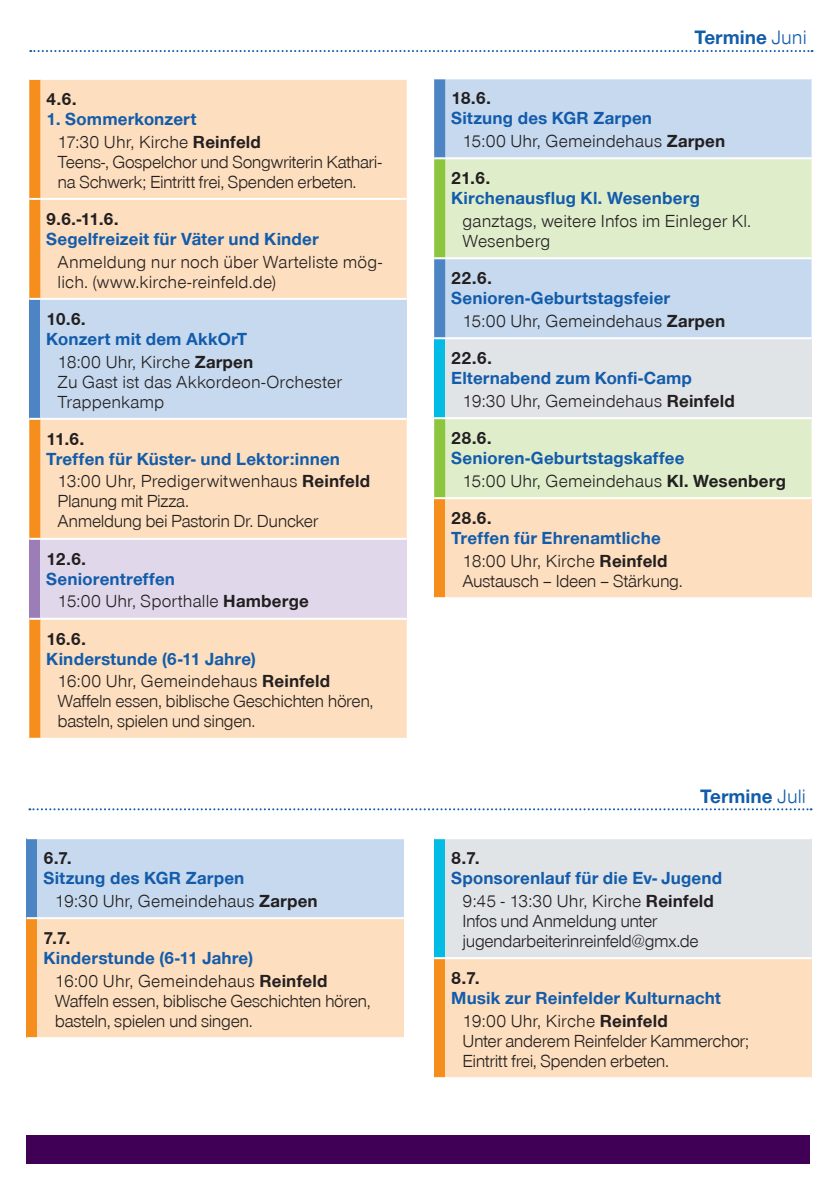
<style>
.page{position:relative;width:840px;height:1191px;background:#fff}
.page>*{position:absolute;margin:0;border:0;box-sizing:border-box;transform-origin:0 0}
.t1{font:700 20px "Nordkirchen Font";color:#135cab}
.t2{font:700 18px/22.8px "Nordkirchen Font";letter-spacing:.01em;color:#135cab}
.t3{font:18px/20px "Nordkirchen Font";letter-spacing:-.02em;color:#231f20}
.t4{font:18px/20px "Nordkirchen Font";letter-spacing:.01em;color:#231f20}
.t5{font:700 18px "Nordkirchen Font";letter-spacing:-.035em;color:#231f20}
.s1{font-weight:400;color:#231f20}
.s2{color:#231f20}
.s3{font-weight:700;color:#135cab}
.s4{font-weight:700}
.s5{font-weight:400}
</style>
<div class="page">
<div style="left:41px;top:80px;width:365px;height:658px;background:#fddebe"></div>
<div style="left:41px;top:299px;width:365px;height:120px;background:#c6d9ee"></div>
<div style="left:41px;top:539px;width:365px;height:80px;background:#e0d8ea"></div>
<hr style="left:41px;top:198px;width:365px;height:2px;background:#fff">
<hr style="left:41px;top:298px;width:365px;height:2px;background:#fff">
<hr style="left:41px;top:418px;width:365px;height:2px;background:#fff">
<hr style="left:41px;top:538px;width:365px;height:2px;background:#fff">
<hr style="left:41px;top:618px;width:365px;height:2px;background:#fff">
<svg style="left:29px;top:79px;width:12px;height:660px;background:#cf935c"></svg>
<div style="left:445px;top:79px;width:366px;height:78px;background:#c6d9ee"></div>
<svg style="left:445px;top:159px;width:366px;height:338px;background:#d7e6d5"></svg>
<div style="left:445px;top:338px;width:366px;height:80px;background:#e0e4e7"></div>
<div style="left:434px;top:498px;width:11px;height:100px;background:#f68e1e"></div>
<div style="left:445px;top:498px;width:366px;height:100px;background:#fddebe"></div>
<hr style="left:445px;top:257px;width:366px;height:2px;background:#fff">
<hr style="left:445px;top:337px;width:366px;height:2px;background:#fff">
<hr style="left:445px;top:417px;width:366px;height:2px;background:#fff">
<hr style="left:445px;top:497px;width:366px;height:2px;background:#fff">
<hr style="left:445px;top:597px;width:366px;height:2px;background:#fff">
<svg style="left:434px;top:78px;width:11px;height:421px;background:#5fae95"></svg>
<svg style="left:29px;top:808px;width:782px;height:2px"></svg>
<div style="left:27px;top:838px;width:11px;height:80px;background:#4d84c4"></div>
<div style="left:38px;top:838px;width:366px;height:80px;background:#c6d9ee"></div>
<div style="left:27px;top:918px;width:11px;height:120px;background:#f68e1e"></div>
<div style="left:38px;top:918px;width:366px;height:120px;background:#fddebe"></div>
<hr style="left:38px;top:837px;width:366px;height:2px;background:#fff">
<hr style="left:38px;top:917px;width:366px;height:2px;background:#fff">
<hr style="left:38px;top:1037px;width:366px;height:2px;background:#fff">
<svg style="left:27px;top:917px;width:11px;height:2px"></svg>
<div style="left:434px;top:838px;width:11px;height:120px;background:#02bce5"></div>
<div style="left:445px;top:838px;width:366px;height:120px;background:#e0e4e7"></div>
<div style="left:434px;top:958px;width:11px;height:120px;background:#f68e1e"></div>
<div style="left:445px;top:958px;width:366px;height:120px;background:#fddebe"></div>
<hr style="left:445px;top:837px;width:366px;height:2px;background:#fff">
<hr style="left:445px;top:957px;width:366px;height:2px;background:#fff">
<hr style="left:445px;top:1077px;width:366px;height:2px;background:#fff">
<svg style="left:434px;top:957px;width:11px;height:2px"></svg>
<svg style="left:30px;top:50px;width:782px;height:2px"></svg>
<div style="left:26px;top:1134px;width:783px;height:29px;background:#400055"></div>
<p class="t5" style="left:46px;top:88px;width:32px">4.6.</p>
<p class="t2" style="left:58px;top:107px;width:205px;text-indent:-11px">1. Sommerkonzert<br><span class="s1">17:30 Uhr, Kirche</span> <span class="s2">Reinfeld</span></p>
<p class="t3" style="left:58px;top:152px;width:325px">Teens-, Gospelchor und Songwriterin Kathari&shy;na Schwerk; Eintritt frei, Spenden erbeten.</p>
<p class="t5" style="left:46px;top:208px;width:74px">9.6.-11.6.</p>
<p class="t2" style="left:46px;top:227px;width:274px">Segelfreizeit für Väter und Kinder</p>
<p class="t4" style="left:58px;top:252px;width:326px">Anmeldung nur noch über Warteliste mög&shy;lich. (www.kirche-reinfeld.de)</p>
<p class="t5" style="left:46px;top:308px;width:41px">10.6.</p>
<p class="t2" style="left:58px;top:327px;width:197px;text-indent:-11px">Konzert mit dem AkkOrT<br><span class="s1">18:00 Uhr, Kirche</span> <span class="s2">Zarpen</span></p>
<p class="t4" style="left:58px;top:372px;width:286px">Zu Gast ist das Akkordeon-Orchester<br>Trappenkamp</p>
<p class="t5" style="left:46px;top:428px;width:40px">11.6.</p>
<p class="t2" style="left:58px;top:447px;width:314px;text-indent:-11px">Treffen für Küster- und Lektor:innen<br><span class="s1">13:00 Uhr, Predigerwitwenhaus</span> <span class="s2">Reinfeld</span></p>
<p class="t3" style="left:58px;top:491px;width:262px">Planung mit Pizza.<br>Anmeldung bei Pastorin Dr. Duncker</p>
<p class="t5" style="left:46px;top:548px;width:41px">12.6.</p>
<p class="t4" style="left:58px;top:567px;width:252px;line-height:22.8px;text-indent:-11px"><span class="s3">Seniorentreffen<br></span>15:00 Uhr, Sporthalle <span class="s4">Hamberge</span></p>
<p class="t5" style="left:46px;top:628px;width:41px">16.6.</p>
<p class="t2" style="left:58px;top:647px;width:274px;text-indent:-11px">Kinderstunde (6-11 Jahre)<br><span class="s1">16:00 Uhr, Gemeindehaus</span> <span class="s2">Reinfeld</span></p>
<p class="t3" style="left:58px;top:691px;width:317px">Waffeln essen, biblische Geschichten hören, basteln, spielen und singen.</p>
<p class="t5" style="left:44px;top:847px;width:30px">6.7.</p>
<p class="t4" style="left:55px;top:866px;width:264px;line-height:22.8px;text-indent:-11px"><span class="s3">Sitzung des KGR Zarpen<br></span>19:30 Uhr, Gemeindehaus <span class="s4">Zarpen</span></p>
<p class="t5" style="left:44px;top:927px;width:28px">7.7.</p>
<p class="t2" style="left:55px;top:946px;width:274px;text-indent:-11px">Kinderstunde (6-11 Jahre)<br><span class="s1">16:00 Uhr, Gemeindehaus</span> <span class="s2">Reinfeld</span></p>
<p class="t3" style="left:55px;top:991px;width:317px">Waffeln essen, biblische Geschichten hören, basteln, spielen und singen.</p>
<p class="t1" style="left:694px;top:26px;width:114px">Termine <span class="s5">Juni</span></p>
<p class="t5" style="left:451px;top:87px;width:41px">18.6.</p>
<p class="t4" style="left:462px;top:107px;width:264px;line-height:22.8px;text-indent:-11px"><span class="s3">Sitzung des KGR Zarpen<br></span>15:00 Uhr, Gemeindehaus <span class="s4">Zarpen</span></p>
<p class="t5" style="left:451px;top:167px;width:41px">21.6.</p>
<p class="t2" style="left:451px;top:187px;width:250px">Kirchenausflug Kl. Wesenberg</p>
<p class="t4" style="left:462px;top:211px;width:290px">ganztags, weitere Infos im Einleger Kl.<br>Wesenberg</p>
<p class="t5" style="left:451px;top:267px;width:42px">22.6.</p>
<p class="t2" style="left:462px;top:287px;width:264px;text-indent:-11px">Senioren-Geburtstagsfeier<br><span class="s1">15:00 Uhr, Gemeindehaus</span> <span class="s2">Zarpen</span></p>
<p class="t5" style="left:451px;top:347px;width:42px">22.6.</p>
<p class="t2" style="left:462px;top:366px;width:274px;text-indent:-11px">Elternabend zum Konfi-Camp<br><span class="s1">19:30 Uhr, Gemeindehaus</span> <span class="s2">Reinfeld</span></p>
<p class="t5" style="left:451px;top:427px;width:42px">28.6.</p>
<p class="t2" style="left:462px;top:446px;width:325px;text-indent:-11px">Senioren-Geburtstagskaffee<br><span class="s1">15:00 Uhr, Gemeindehaus</span> <span class="s2">Kl. Wesenberg</span></p>
<p class="t5" style="left:451px;top:507px;width:42px">28.6.</p>
<p class="t2" style="left:462px;top:526px;width:206px;text-indent:-11px">Treffen für Ehrenamtliche<br><span class="s1">18:00 Uhr, Kirche</span> <span class="s2">Reinfeld</span></p>
<p class="t3" style="left:462px;top:571px;width:221px">Austausch – Ideen – Stärkung.</p>
<p class="t1" style="left:699px;top:784px;width:107px">Termine <span class="s5">Juli</span></p>
<p class="t5" style="left:451px;top:847px;width:30px">8.7.</p>
<p class="t2" style="left:451px;top:866px;width:272px;text-align:center">Sponsorenlauf für die Ev- Jugend<br><span class="s1">9:45 - 13:30 Uhr, Kirche</span> <span class="s2">Reinfeld</span></p>
<p class="t3" style="left:462px;top:911px;width:238px">Infos und Anmeldung unter jugendarbeiterinreinfeld@gmx.de</p>
<p class="t5" style="left:451px;top:967px;width:30px">8.7.</p>
<p class="t2" style="left:462px;top:986px;width:260px;text-indent:-11px">Musik zur Reinfelder Kulturnacht<br><span class="s1">19:00 Uhr, Kirche</span> <span class="s2">Reinfeld</span></p>
<p class="t3" style="left:462px;top:1031px;width:288px">Unter anderem Reinfelder Kammerchor;<br>Eintritt frei, Spenden erbeten.</p>
</div>
